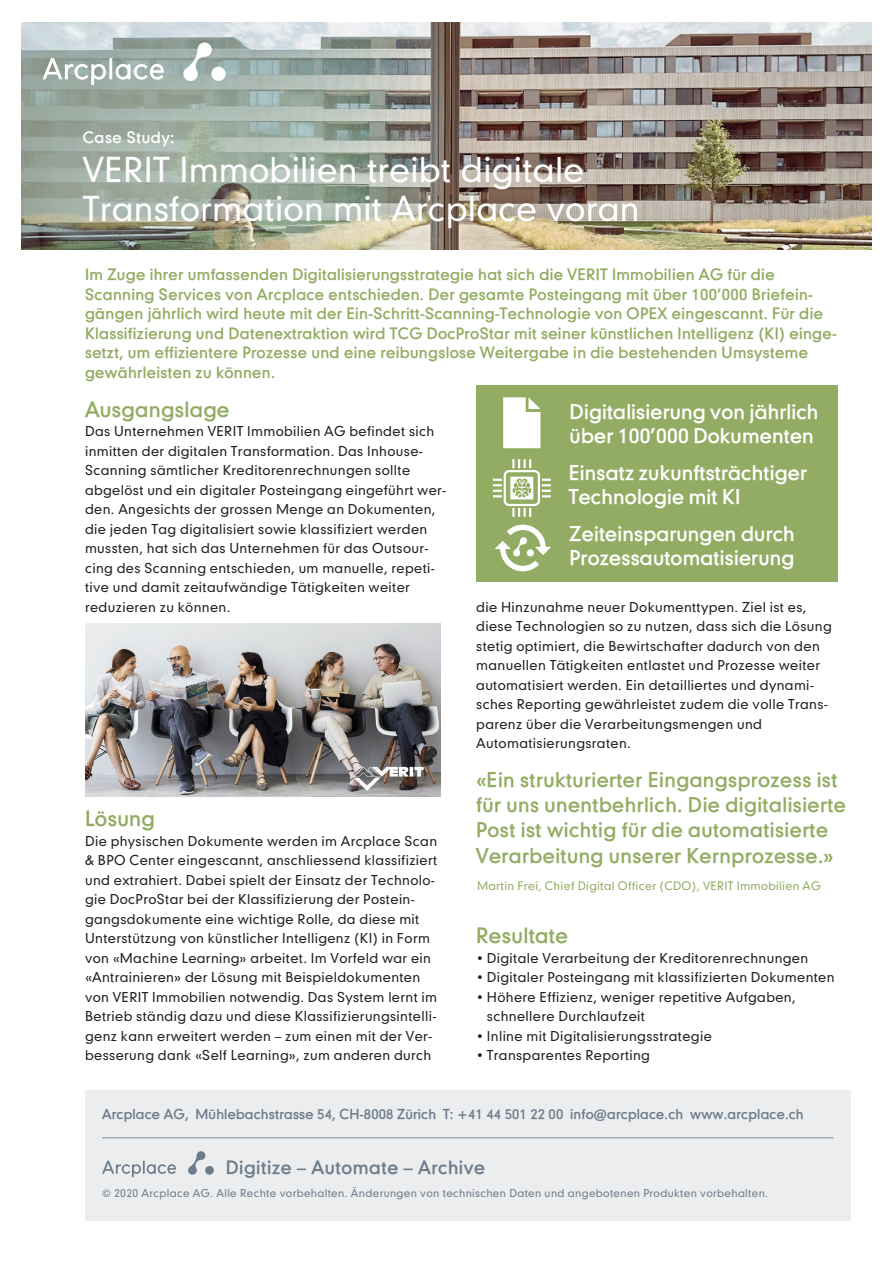
<style>
.page{position:relative;width:893px;height:1263px;background:#fff}
.page>*{position:absolute;margin:0;border:0;box-sizing:border-box;transform-origin:0 0}
.AP_Document_Type{font:33px/39px "Arcplace OTF";letter-spacing:.005em;color:#fff}
.AP_Section_Title{font:700 20.25px "Arcplace OTF";letter-spacing:.01em;color:#93ac63}
.AP_Quote{font:700 19.5px/25.2px "Arcplace OTF";letter-spacing:.02em;color:#93ac63}
.AP_Case_Summary_Box{font:700 19.5px/24px "Arcplace OTF";letter-spacing:.005em;color:#fff}
.AP_Body_Text{font:700 17.7px "Arcplace OTF";letter-spacing:.025em;color:#6d7c8a}
.AP_Intro_Text{font:700 15px/19.5px "Arcplace OTF";letter-spacing:.02em;color:#93ac63}
.AP_Document_Type-2{font:700 15px "Arcplace OTF";letter-spacing:.03em;color:#fff}
.AP_Body_Text-2{font:13.2px/19.5px "Arcplace OTF";letter-spacing:.025em;color:#231f20}
.AP_Body_Text-3{font:700 13.2px "Arcplace OTF";letter-spacing:.01em;color:#6d7c8a}
.AP_Quote_Caption{font:11.25px "Arcplace OTF";letter-spacing:.025em;color:#93ac63}
.AP_Body_Text-4{font:10.5px "Arcplace OTF";letter-spacing:.03em;color:#6d7c8a}
</style>
<div class="page">
<img style="left:21px;top:22px;width:851px;height:228px">
<div style="left:476px;top:385px;width:362px;height:197px;background:#93ac63"></div>
<div style="left:85px;top:1090px;width:765px;height:130px;background:#ebedef"></div>
<hr style="left:102px;top:1137px;width:731px;height:1px;background:#7a8b9a">
<svg style="left:102px;top:1151px;width:112px;height:26px"></svg>
<img style="left:85px;top:623px;width:356px;height:173px">
<svg style="left:503px;top:397px;width:37px;height:51px"></svg>
<div style="left:504px;top:470px;width:36px;height:36px;border:2px solid #fff;border-radius:4px"></div>
<svg style="left:512px;top:459px;width:19px;height:9px"></svg>
<svg style="left:512px;top:508px;width:19px;height:9px"></svg>
<svg style="left:542px;top:479px;width:9px;height:18px"></svg>
<svg style="left:493px;top:479px;width:9px;height:18px"></svg>
<svg style="left:510px;top:477px;width:23px;height:22px"></svg>
<svg style="left:494px;top:525px;width:57px;height:46px"></svg>
<svg style="left:43px;top:42px;width:183px;height:43px"></svg>
<p class="AP_Document_Type-2" style="left:83px;top:127px;width:93px">Case Study:</p>
<p class="AP_Document_Type" style="left:83px;top:149px;width:558px">VERIT Immobilien treibt digitale<br>Transformation mit Arcplace voran</p>
<p class="AP_Intro_Text" style="left:85px;top:264px;width:753px">Im Zuge ihrer umfassenden Digitalisierungsstrategie hat sich die VERIT Immobilien AG für die Scanning Services von Arcplace entschieden. Der gesamte Posteingang mit über 100’000 Briefein&shy;gängen jährlich wird heute mit der Ein-Schritt-Scanning-Technologie von OPEX eingescannt. Für die Klassifizierung und Datenextraktion wird TCG DocProStar mit seiner künstlichen Intelligenz (KI) einge&shy;setzt, um effizientere Prozesse und eine reibungslose Weitergabe in die bestehenden Umsysteme gewährleisten zu können.</p>
<p class="AP_Section_Title" style="left:85px;top:395px;width:146px">Ausgangslage</p>
<p class="AP_Body_Text-2" style="left:85px;top:421px;width:363px">Das Unternehmen VERIT Immobilien AG befindet sich inmitten der digitalen Transformation. Das Inhouse-Scanning sämtlicher Kreditorenrechnungen sollte abgelöst und ein digitaler Posteingang eingeführt wer&shy;den. Angesichts der grossen Menge an Dokumenten, die jeden Tag digitalisiert sowie klassifiziert werden mussten, hat sich das Unternehmen für das Outsour&shy;cing des Scanning entschieden, um manuelle, repeti&shy;tive und damit zeitaufwändige Tätigkeiten weiter reduzieren zu können.</p>
<p class="AP_Case_Summary_Box" style="left:570px;top:399px;width:250px">Digitalisierung von jährlich über 100’000 Dokumenten</p>
<p class="AP_Case_Summary_Box" style="left:569px;top:460px;width:240px">Einsatz zukunftsträchtiger<br>Technologie mit KI</p>
<p class="AP_Case_Summary_Box" style="left:570px;top:521px;width:227px">Zeiteinsparungen durch<br>Prozessautomatisierung</p>
<p class="AP_Body_Text-2" style="left:476px;top:596px;width:357px">die Hinzunahme neuer Dokumenttypen. Ziel ist es, diese Technologien so zu nutzen, dass sich die Lösung stetig optimiert, die Bewirtschafter dadurch von den manuellen Tätigkeiten entlastet und Prozesse weiter automatisiert werden. Ein detailliertes und dynami&shy;sches Reporting gewährleistet zudem die volle Trans&shy;parenz über die Verarbeitungsmengen und Automatisierungsraten.</p>
<p class="AP_Quote" style="left:476px;top:767px;width:371px">«Ein strukturierter Eingangsprozess ist für uns unentbehrlich. Die digitalisierte Post ist wichtig für die automatisierte Verarbeitung unserer Kernprozesse.»</p>
<p class="AP_Quote_Caption" style="left:477px;top:878px;width:345px">Martin Frei, Chief Digital Officer (CDO), VERIT Immobilien AG</p>
<p class="AP_Section_Title" style="left:476px;top:922px;width:93px">Resultate</p>
<p class="AP_Body_Text-2" style="left:476px;top:947px;width:334px">• Digitale Verarbeitung der Kreditorenrechnungen</p>
<p class="AP_Body_Text-2" style="left:476px;top:967px;width:360px">• Digitaler Posteingang mit klassifizierten Dokumenten</p>
<p class="AP_Body_Text-2" style="left:487px;top:986px;width:310px;text-indent:-11px">• Höhere Effizienz, weniger repetitive Aufgaben, schnellere Durchlaufzeit</p>
<p class="AP_Body_Text-2" style="left:476px;top:1025px;width:237px">• Inline mit Digitalisierungsstrategie</p>
<p class="AP_Body_Text-2" style="left:476px;top:1045px;width:175px">• Transparentes Reporting</p>
<p class="AP_Section_Title" style="left:85px;top:805px;width:71px">Lösung</p>
<p class="AP_Body_Text-2" style="left:85px;top:830px;width:354px">Die physischen Dokumente werden im Arcplace Scan &amp; BPO Center eingescannt, anschliessend klassifiziert und extrahiert. Dabei spielt der Einsatz der Technolo&shy;gie DocProStar bei der Klassifizierung der Postein&shy;gangsdokumente eine wichtige Rolle, da diese mit Unterstützung von künstlicher Intelligenz (KI) in Form von «Machine Learning» arbeitet. Im Vorfeld war ein «Antrainieren» der Lösung mit Beispieldokumenten von VERIT Immobilien notwendig. Das System lernt im Betrieb ständig dazu und diese Klassifizierungsintelli&shy;genz kann erweitert werden – zum einen mit der Ver&shy;besserung dank «Self Learning», zum anderen durch</p>
<p class="AP_Body_Text-3" style="left:102px;top:1105px;width:703px">Arcplace AG, Mühlebachstrasse 54, CH-8008 Zürich T: +41 44 501 22 00 info@arcplace.ch www.arcplace.ch</p>
<p class="AP_Body_Text" style="left:226px;top:1155px;width:261px">Digitize – Automate – Archive</p>
<p class="AP_Body_Text-4" style="left:102px;top:1186px;width:668px">© 2020 Arcplace AG. Alle Rechte vorbehalten. Änderungen von technischen Daten und angebotenen Produkten vorbehalten.</p>
</div>
